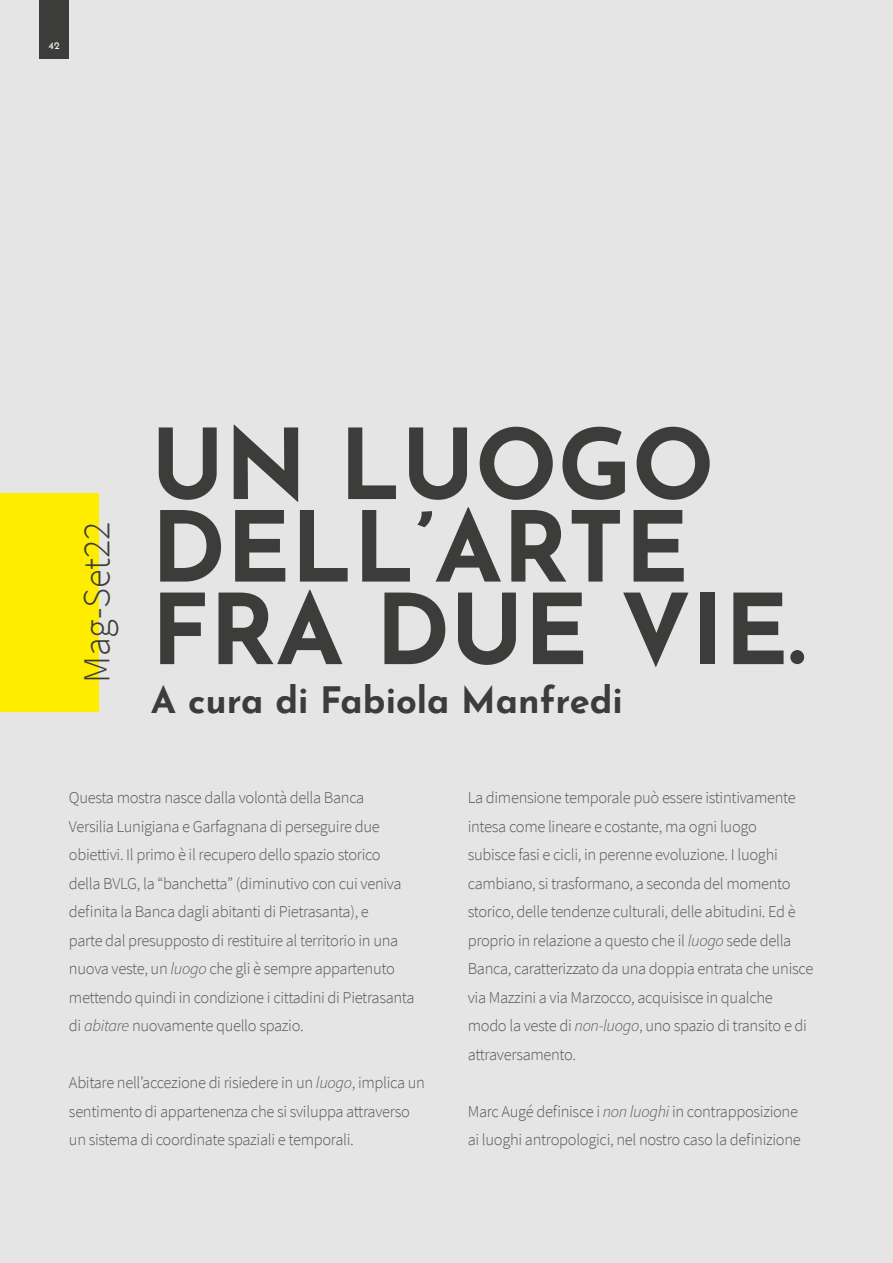
<style>
.page{position:relative;width:893px;height:1263px;background:#e5e5e5}
.page>*{position:absolute;margin:0;border:0;box-sizing:border-box;transform-origin:0 0}
.t1{font:700 97.2px/82.5px "Josefin Sans";color:#3c3c3b}
.t2{font:300 38.25px "Source Sans Pro";color:#3c3c3b}
.t3{font:700 36.45px "Josefin Sans";color:#3c3c3b}
.t4{font:300 16.5px/28.5px "Source Sans Pro";letter-spacing:-.02em;color:#575757}
.t5{font:10.2px "Josefin Sans";color:#fff}
.s1{font-style:italic}
</style>
<div class="page">
<div style="left:0;top:493px;width:99px;height:218px;background:#ffed00"></div>
<div style="left:39px;top:0;width:30px;height:59px;background:#3c3c3b"></div>
<p class="t5" style="left:49px;top:37px;width:13px">42</p>
<h2 class="t2" style="left:73px;top:683px;width:163px;rotate:-90deg">Mag-Set22</h2>
<h1 class="t1" style="left:151px;top:409px;width:656px">UN LUOGO<br>DELL’ARTE<br>FRA DUE VIE.</h1>
<h3 class="t3" style="left:151px;top:667px;width:473px">A cura di Fabiola Manfredi</h3>
<p class="t4" style="left:69px;top:784px;width:347px">Questa mostra nasce dalla volontà della Banca<br>Versilia Lunigiana e Garfagnana di perseguire due obiettivi. Il primo è il recupero dello spazio storico della BVLG, la “banchetta” (diminutivo con cui veniva definita la Banca dagli abitanti di Pietrasanta), e<br>parte dal presupposto di restituire al territorio in una nuova veste, un <span class="s1">luogo</span> che gli è sempre appartenuto mettendo quindi in condizione i cittadini di Pietrasanta di <span class="s1">abitare</span> nuovamente quello spazio.</p>
<p class="t4" style="left:69px;top:1068px;width:358px">Abitare nell’accezione di risiedere in un <span class="s1">luogo</span>, implica un sentimento di appartenenza che si sviluppa attraverso un sistema di coordinate spaziali e temporali.</p>
<p class="t4" style="left:468px;top:783px;width:347px">La dimensione temporale può essere istintivamente intesa come lineare e costante, ma ogni luogo<br>subisce fasi e cicli, in perenne evoluzione. I luoghi cambiano, si trasformano, a seconda del momento storico, delle tendenze culturali, delle abitudini. Ed è proprio in relazione a questo che il <span class="s1">luogo</span> sede della Banca, caratterizzato da una doppia entrata che unisce via Mazzini a via Marzocco, acquisisce in qualche modo la veste di <span class="s1">non-luogo</span>, uno spazio di transito e di attraversamento.</p>
<p class="t4" style="left:468px;top:1097px;width:335px">Marc Augé definisce i <span class="s1">non luoghi</span> in contrapposizione ai luoghi antropologici, nel nostro caso la definizione</p>
</div>
